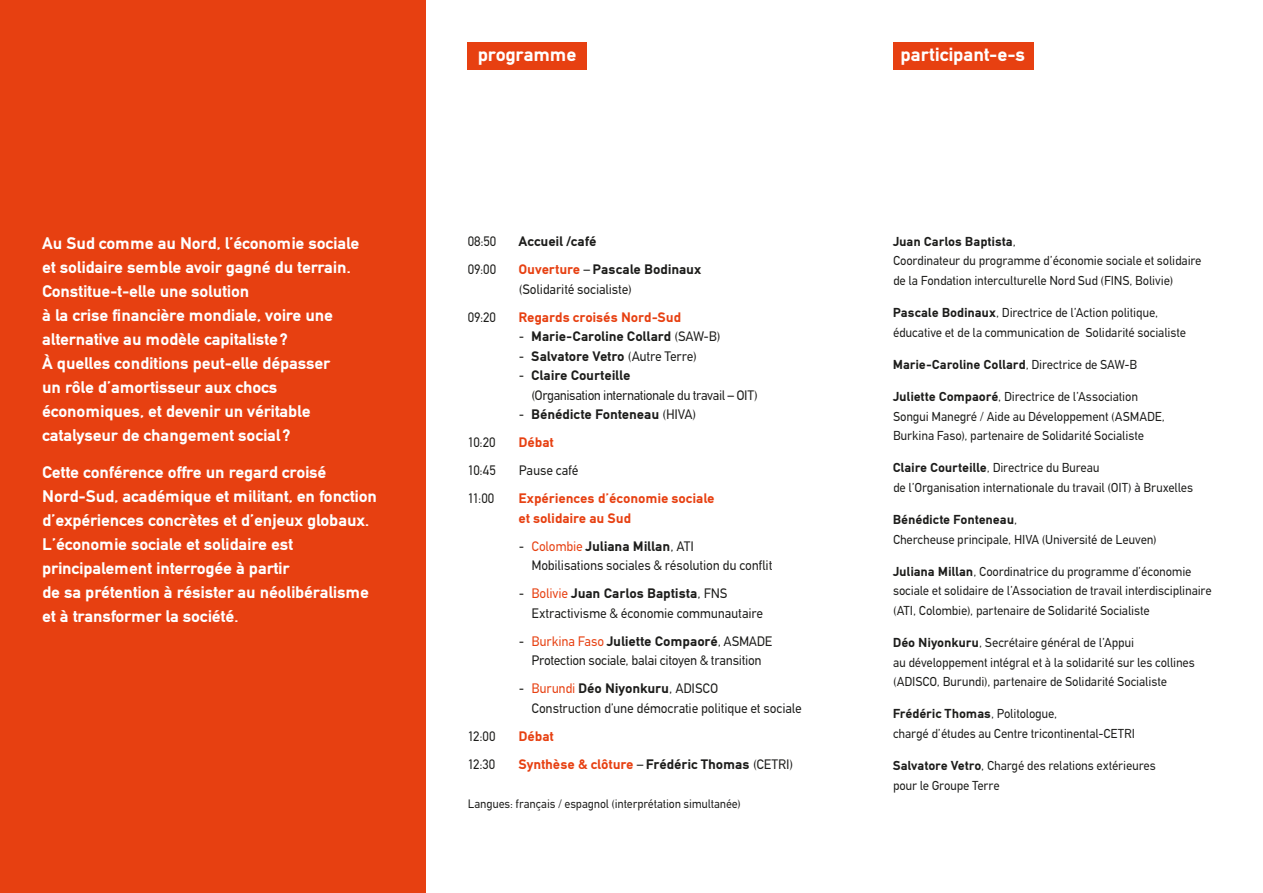
<style>
.page{position:relative;width:1263px;height:893px;background:#fff}
.page>*{position:absolute;margin:0;border:0;box-sizing:border-box;transform-origin:0 0}
.t1{font:800 18.75px "WAC Mittleschrift";color:#fff}
.t2{font:800 16.5px/24px "WAC Mittleschrift";color:#fff}
.t3{font:300 13.5px/19.5px "WAC Mittleschrift";letter-spacing:.005em;color:#1d1d1b}
.t4{font:800 13.5px/19.5px "WAC Mittleschrift";letter-spacing:.01em;color:#e74011}
.t5{font:800 13.5px "WAC Mittleschrift";letter-spacing:.01em;color:#1d1d1b}
.t6{font:300 13.5px/19.5px "WAC Mittleschrift";letter-spacing:-.015em;color:#1d1d1b}
.t7{font:300 12.75px/19.5px "WAC Mittleschrift";letter-spacing:.01em;color:#1d1d1b}
.t8{font:800 12.75px "WAC Mittleschrift";letter-spacing:.015em;color:#1d1d1b}
.t9{font:300 12px "WAC Mittleschrift";letter-spacing:.01em;color:#1d1d1b}
.s1{font-weight:800;color:#e74011}
.s2{font-weight:800}
.s3{font-weight:300}
.s4{color:#e74011}
.s5{font-weight:300;color:#1d1d1b}
.s6{color:#1d1d1b}
</style>
<div class="page">
<div style="left:0;top:0;width:425px;height:893px;background:#e74011"></div>
<div style="left:893px;top:43px;width:140px;height:27px;background:#e74011"></div>
<div style="left:468px;top:43px;width:119px;height:27px;background:#e74011"></div>
<p class="t2" style="left:43px;top:231px;width:319px">Au Sud comme au Nord, l’économie sociale et solidaire semble avoir gagné du terrain.<br>Constitue-t-elle une solution<br>à la crise financière mondiale, voire une alternative au modèle capitaliste?<br>À quelles conditions peut-elle dépasser<br>un rôle d’amortisseur aux chocs économiques, et devenir un véritable catalyseur de changement social ?</p>
<p class="t2" style="left:43px;top:460px;width:336px">Cette conférence offre un regard croisé Nord-Sud, académique et militant, en fonction d’expériences concrètes et d’enjeux globaux.<br>L’économie sociale et solidaire est principalement interrogée à partir<br>de sa prétention à résister au néolibéralisme et à transformer la société.</p>
<h1 class="t1" style="left:478px;top:44px;width:100px">programme</h1>
<p class="t3" style="left:468px;top:232px;width:30px">08:50</p>
<p class="t5" style="left:519px;top:234px;width:79px">Accueil /café</p>
<p class="t3" style="left:468px;top:260px;width:30px">09:00</p>
<p class="t3" style="left:519px;top:260px;width:184px"><span class="s1">Ouverture</span> – <span class="s2">Pascale Bodinaux </span>(Solidarité socialiste)</p>
<p class="t3" style="left:468px;top:307px;width:29px">09:20</p>
<p class="t4" style="left:519px;top:307px;width:164px">Regards croisés Nord-Sud</p>
<p class="t5" style="left:519px;top:329px;width:203px"><span class="s3">-</span> Marie-Caroline Collard <span class="s3">(SAW-B)</span></p>
<p class="t5" style="left:519px;top:348px;width:179px"><span class="s3">-</span> Salvatore Vetro <span class="s3">(Autre Terre)</span></p>
<p class="t6" style="left:531px;top:366px;width:228px;text-indent:-13px">- <span class="s2">Claire Courteille<br></span>(Organisation internationale du travail – OIT)</p>
<p class="t5" style="left:519px;top:407px;width:179px"><span class="s3">-</span> Bénédicte Fonteneau <span class="s3">(HIVA)</span></p>
<p class="t3" style="left:468px;top:433px;width:29px">10:20</p>
<p class="t4" style="left:519px;top:433px;width:37px">Débat</p>
<p class="t3" style="left:468px;top:461px;width:29px">10:45</p>
<p class="t3" style="left:519px;top:461px;width:61px">Pause café</p>
<p class="t3" style="left:468px;top:489px;width:28px">11:00</p>
<p class="t4" style="left:519px;top:489px;width:197px">Expériences d’économie sociale et solidaire au Sud</p>
<p class="t3" style="left:531px;top:536px;width:242px;text-indent:-13px">- <span class="s4">Colombie</span> <span class="s2">Juliana Millan</span>, ATI<br>Mobilisations sociales &amp; résolution du conflit</p>
<p class="t3" style="left:531px;top:584px;width:233px;text-indent:-13px">- <span class="s4">Bolivie</span> <span class="s2">Juan Carlos Baptista</span>, FNS<br>Extractivisme &amp; économie communautaire</p>
<p class="t3" style="left:519px;top:631px;width:255px;text-align:center">- <span class="s4">Burkina Faso</span> <span class="s2">Juliette Compaoré</span>, ASMADE<br>Protection sociale, balai citoyen &amp; transition</p>
<p class="t3" style="left:532px;top:679px;width:271px;text-indent:-13px">- <span class="s4">Burundi</span> <span class="s2">Déo Niyonkuru</span>, ADISCO<br>Construction d’une démocratie politique et sociale</p>
<p class="t3" style="left:468px;top:726px;width:29px">12:00</p>
<p class="t4" style="left:519px;top:726px;width:37px">Débat</p>
<p class="t3" style="left:468px;top:754px;width:29px">12:30</p>
<p class="t4" style="left:519px;top:754px;width:276px">Synthèse &amp; clôture <span class="s5">–</span> <span class="s6">Frédéric Thomas</span> <span class="s5">(CETRI)</span></p>
<p class="t9" style="left:468px;top:797px;width:274px">Langues: français / espagnol (interprétation simultanée)</p>
<h1 class="t1" style="left:901px;top:44px;width:126px">participant-e-s</h1>
<p class="t7" style="left:893px;top:232px;width:310px"><span class="s2">Juan Carlos Baptista</span>,<br>Coordinateur du programme d’économie sociale et solidaire de la Fondation interculturelle Nord Sud (FINS, Bolivie)</p>
<p class="t7" style="left:893px;top:303px;width:294px"><span class="s2">Pascale Bodinaux</span>, Directrice de l’Action politique, éducative et de la communication de Solidarité socialiste</p>
<p class="t8" style="left:893px;top:357px;width:245px">Marie-Caroline Collard<span class="s3">, Directrice de SAW-B</span></p>
<p class="t7" style="left:893px;top:387px;width:273px"><span class="s2">Juliette Compaoré</span>, Directrice de l’Association<br>Songui Manegré / Aide au Développement (ASMADE,<br>Burkina Faso), partenaire de Solidarité Socialiste</p>
<p class="t7" style="left:893px;top:458px;width:301px"><span class="s2">Claire Courteille</span>, Directrice du Bureau<br>de l’Organisation internationale du travail (OIT) à Bruxelles</p>
<p class="t7" style="left:893px;top:510px;width:265px"><span class="s2">Bénédicte Fonteneau</span>,<br>Chercheuse principale, HIVA (Université de Leuven)</p>
<p class="t7" style="left:893px;top:562px;width:320px"><span class="s2">Juliana Millan</span>, Coordinatrice du programme d’économie sociale et solidaire de l’Association de travail interdisciplinaire (ATI, Colombie), partenaire de Solidarité Socialiste</p>
<p class="t7" style="left:893px;top:633px;width:303px"><span class="s2">Déo Niyonkuru</span>, Secrétaire général de l’Appui<br>au développement intégral et à la solidarité sur les collines (ADISCO, Burundi), partenaire de Solidarité Socialiste</p>
<p class="t7" style="left:893px;top:704px;width:243px"><span class="s2">Frédéric Thomas</span>, Politologue,<br>chargé d’études au Centre tricontinental-CETRI</p>
<p class="t7" style="left:893px;top:756px;width:264px"><span class="s2">Salvatore Vetro</span>, Chargé des relations extérieures pour le Groupe Terre</p>
</div>
